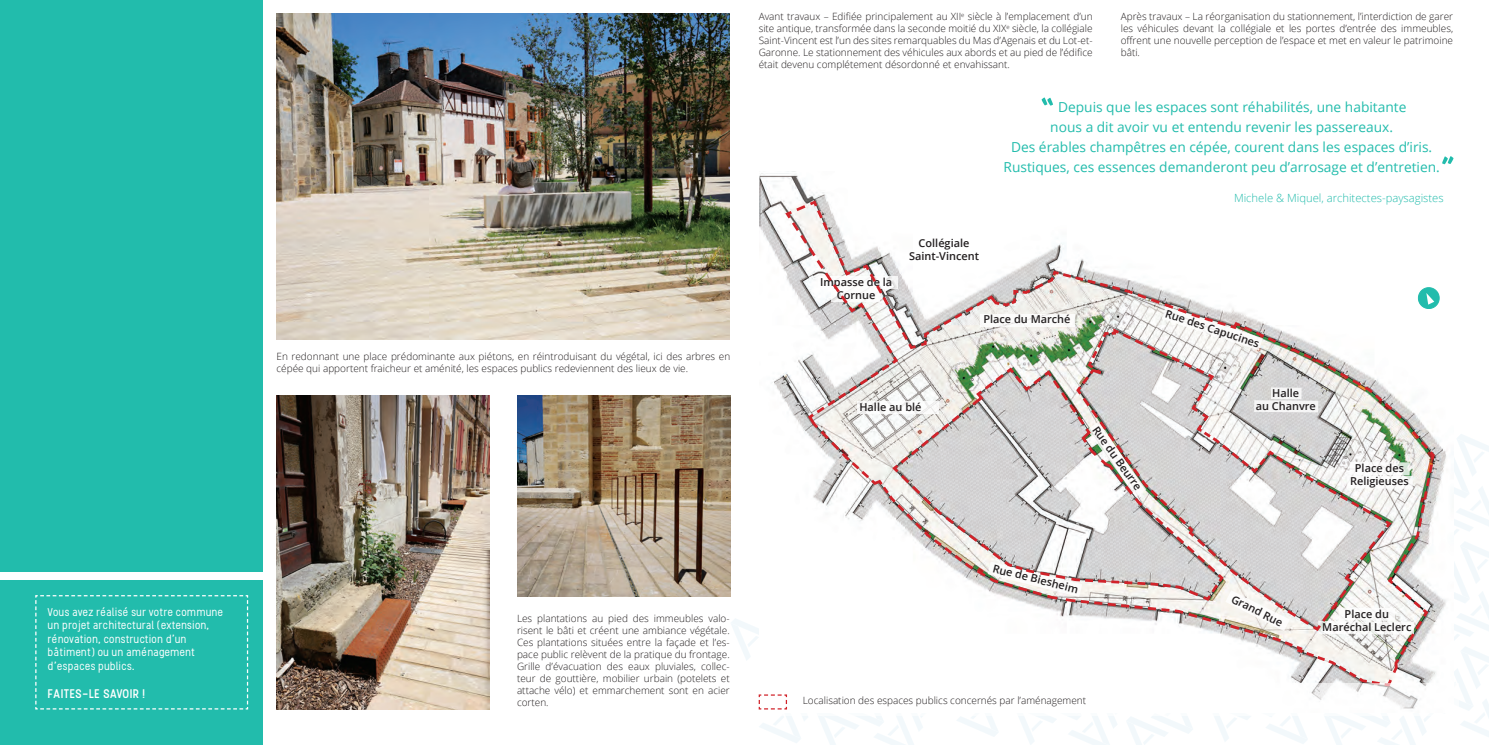
<style>
.page{position:relative;width:1489px;height:745px;background:#fff}
.page>*{position:absolute;margin:0;border:0;box-sizing:border-box;transform-origin:0 0}
.t1{font:13.75px/20px "Open Sans";color:#22bcac;text-align:center}
.t2{font:500 12.5px "Stellar";color:#fff}
.t3{font:11.25px/13.5px "Stellar";letter-spacing:-.01em;color:#fff}
.t4{font:300 11.25px "Open Sans";color:#22bcac}
.t5{font:600 10.88px/13.1px "Open Sans";color:#231f20;text-align:center}
.t6{font:300 10px/12px "Open Sans";color:#231f20;text-align:justify}
</style>
<div class="page">
<img style="left:518px;top:395px;width:212px;height:201px">
<div style="left:0;top:0;width:262px;height:570px;background:#22bcac"></div>
<div style="left:0;top:579px;width:262px;height:165px;background:#22bcac"></div>
<svg style="left:1041px;top:97px;width:12px;height:8px"></svg>
<svg style="left:1442px;top:156px;width:11px;height:8px"></svg>
<svg style="left:35px;top:595px;width:214px;height:114px"></svg>
<img style="left:276px;top:13px;width:453px;height:326px">
<img style="left:276px;top:395px;width:213px;height:314px">
<svg style="left:730px;top:201px;width:758px;height:543px"></svg>
<p class="t3" style="left:48px;top:604px;width:177px">Vous avez réalisé sur votre commune un projet architectural (extension, rénovation, construction d’un bâtiment) ou un aménagement d’espaces publics.</p>
<p class="t2" style="left:48px;top:686px;width:99px">FAITES-LE SAVOIR !</p>
<p class="t6" style="left:276px;top:349px;width:455px">En redonnant une place prédominante aux piétons, en réintroduisant du végétal, ici des arbres en cépée qui apportent fraicheur et aménité, les espaces publics redeviennent des lieux de vie.</p>
<p class="t6" style="left:758px;top:10px;width:335px">Avant travaux – Edifiée principalement au XII<sup>e</sup> siècle à l’emplacement d’un site antique, transformée dans la seconde moitié du XIX<sup>e</sup> siècle, la collégiale Saint-Vincent est l’un des sites remarquables du Mas d’Agenais et du Lot-et-Garonne. Le stationnement des véhicules aux abords et au pied de l’édifice était devenu complétement désordonné et envahissant.</p>
<p class="t6" style="left:1120px;top:10px;width:334px">Après travaux – La réorganisation du stationnement, l’interdiction de garer les véhicules devant la collégiale et les portes d’entrée des immeubles, offrent une nouvelle perception de l’espace et met en valeur le patrimoine bâti.</p>
<p class="t5" style="left:820px;top:275px;width:74px">Impasse de la<br>Cornue</p>
<p class="t5" style="left:918px;top:236px;width:52px">Collégiale</p>
<p class="t5" style="left:909px;top:249px;width:71px">Saint-Vincent</p>
<p class="t1" style="left:1057px;top:97px;width:350px">Depuis que les espaces sont réhabilités, une habitante</p>
<p class="t1" style="left:1050px;top:117px;width:344px">nous a dit avoir vu et entendu revenir les passereaux.</p>
<p class="t1" style="left:1003px;top:137px;width:438px">Des érables champêtres en cépée, courent dans les espaces d’iris.<br>Rustiques, ces essences demanderont peu d’arrosage et d’entretien.</p>
<p class="t4" style="left:1233px;top:190px;width:211px">Michele &amp; Miquel, architectes-paysagistes</p>
<p class="t5" style="left:983px;top:312px;width:89px">Place du Marché</p>
<p class="t5" style="left:1167px;top:307px;width:100px;rotate:18deg">Rue des Capucines</p>
<p class="t5" style="left:859px;top:399px;width:64px">Halle au blé</p>
<p class="t5" style="left:1100px;top:423px;width:77px;rotate:54deg">Rue du Beurre</p>
<p class="t5" style="left:1272px;top:385px;width:28px">Halle</p>
<p class="t5" style="left:1255px;top:399px;width:62px">au Chanvre</p>
<p class="t5" style="left:1354px;top:461px;width:51px">Place des</p>
<p class="t5" style="left:1349px;top:474px;width:60px">Religieuses</p>
<p class="t6" style="left:517px;top:611px;width:214px">Les plantations au pied des immeubles valo&shy;risent le bâti et créent une ambiance végétale.<br>Ces plantations situées entre la façade et l’es&shy;pace public relèvent de la pratique du frontage.<br>Grille d’évacuation des eaux pluviales, collec&shy;teur de gouttière, mobilier urbain (potelets et attache vélo) et emmarchement sont en acier corten.</p>
<p class="t5" style="left:994px;top:561px;width:89px;rotate:14deg">Rue de Biesheim</p>
<p class="t6" style="left:802px;top:694px;width:285px">Localisation des espaces publics concernés par l’aménagement</p>
<p class="t5" style="left:1235px;top:591px;width:57px;rotate:27deg">Grand Rue</p>
<p class="t5" style="left:1344px;top:606px;width:46px">Place du</p>
<p class="t5" style="left:1322px;top:620px;width:91px">Maréchal Leclerc</p>
</div>
